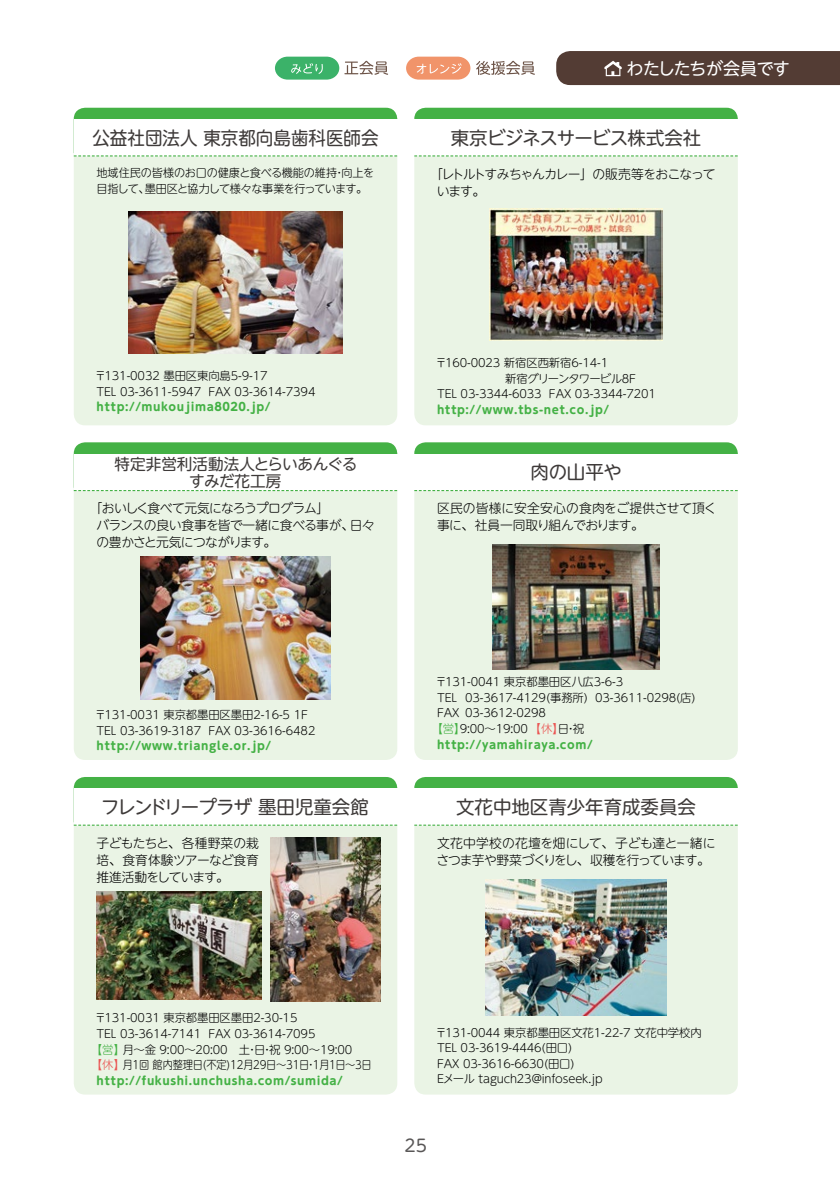
<style>
.page{position:relative;width:840px;height:1191px;background:#fff}
.page>*{position:absolute;margin:0;border:0;box-sizing:border-box;transform-origin:0 0}
.t1{font:18.4px "UD Shin M Go Pro";color:#3e3a39}
.t2{font:18.4px "UD Shin M Go Pro";color:#3e3a39;scale:.95 1}
.t3{font:18.4px "UD Shin M Go Pro";letter-spacing:-.045em;color:#3e3a39}
.t4{font:18.4px "UD Shin M Go Pro";letter-spacing:-.04em;color:#3e3a39}
.t5{font:17px "UD Shin M Go Pro";letter-spacing:-.035em;color:#fff}
.t6{font:17px "UD Shin M Go Pro";color:#595757}
.t7{font:15.6px/17px "UD Shin M Go Pro";letter-spacing:-.005em;color:#3e3a39;text-align:center}
.t8{font:300 12.8px/17px "UD Shin M Go Pro";letter-spacing:-.04em;color:#000}
.t9{font:300 12.8px/17px "UD Shin M Go Pro";letter-spacing:-.01em;color:#000}
.t10{font:300 12.8px/17px "UD Shin M Go Pro";letter-spacing:-.07em;color:#000}
.t11{font:300 11.4px/15.6px "UD Shin M Go Pro";letter-spacing:-.01em;color:#000}
.t12{font:700 11.4px "UD Shin M Go Pro";letter-spacing:.05em;color:#44b145}
.t13{font:300 11.4px "UD Shin M Go Pro";letter-spacing:-.01em;color:#000;scale:.9 1}
.t14{font:300 11.4px "UD Shin M Go Pro";letter-spacing:-.07em;color:#000}
.s1{color:#44b145}
.s2{color:#ea5452}
</style>
<div class="page">
<div style="left:74px;top:108px;width:323px;height:317px;background:#eaf4e5;border-radius:11px"></div>
<div style="left:74px;top:442px;width:323px;height:318px;background:#eaf4e5;border-radius:11px"></div>
<div style="left:74px;top:777px;width:323px;height:317px;background:#eaf4e5;border-radius:11px"></div>
<div style="left:414px;top:108px;width:323px;height:317px;background:#eaf4e5;border-radius:11px"></div>
<div style="left:414px;top:442px;width:323px;height:318px;background:#eaf4e5;border-radius:11px"></div>
<svg style="left:74px;top:108px;width:323px;height:48px;background:#d3ecd3"></svg>
<svg style="left:74px;top:442px;width:323px;height:49px;background:#d0ebd0"></svg>
<svg style="left:74px;top:777px;width:323px;height:48px;background:#d3ecd4"></svg>
<svg style="left:414px;top:108px;width:323px;height:48px;background:#d3ecd3"></svg>
<svg style="left:414px;top:442px;width:323px;height:49px;background:#d0ebd0"></svg>
<svg style="left:476px;top:61px;width:58px;height:14px"></svg>
<svg style="left:275px;top:57px;width:113px;height:23px"></svg>
<svg style="left:406px;top:57px;width:64px;height:23px"></svg>
<div style="left:556px;top:51px;width:283px;height:34px;background:#533c34"></div>
<div style="left:414px;top:777px;width:323px;height:317px;background:#eaf4e5;border-radius:11px"></div>
<svg style="left:414px;top:777px;width:323px;height:48px;background:#d3ecd4"></svg>
<img style="left:485px;top:879px;width:181px;height:136px">
<img style="left:128px;top:211px;width:215px;height:143px">
<img style="left:140px;top:556px;width:190px;height:143px">
<img style="left:96px;top:891px;width:165px;height:108px">
<img style="left:270px;top:837px;width:110px;height:164px">
<img style="left:489px;top:209px;width:173px;height:131px">
<img style="left:492px;top:544px;width:167px;height:125px">
<h1 class="t2" style="left:92px;top:123px;width:302px">公益社団法人 東京都向島歯科医師会</h1>
<p class="t11" style="left:96px;top:165px;width:279px">地域住民の皆様のお口の健康と食べる機能の維持・向上を目指して、墨田区と協力して様々な事業を行っています。</p>
<h2 class="t5" style="left:592px;top:55px;width:199px">　　わたしたちが会員です</h2>
<h1 class="t4" style="left:450px;top:123px;width:252px">東京ビジネスサービス株式会社</h1>
<p class="t10" style="left:436px;top:164px;width:280px;text-indent:-7px">「レトルトすみちゃんカレー」の販売等をおこなっています。</p>
<p class="t11" style="left:95px;top:367px;width:222px">〒131-0032 墨田区東向島5-9-17<br>TEL 03-3611-5947 FAX 03-3614-7394</p>
<p class="t12" style="left:96px;top:397px;width:175px">http://mukoujima8020.jp/</p>
<h3 class="t7" style="left:114px;top:454px;width:244px">特定非営利活動法人とらいあんぐるすみだ花工房</h3>
<p class="t8" style="left:96px;top:499px;width:280px;text-indent:-7px">「おいしく食べて元気になろうプログラム」<br>バランスの良い食事を皆で一緒に食べる事が、日々の豊かさと元気につながります。</p>
<p class="t11" style="left:95px;top:706px;width:222px">〒131-0031 東京都墨田区墨田2-16-5 1F<br>TEL 03-3619-3187 FAX 03-3616-6482</p>
<p class="t12" style="left:96px;top:736px;width:176px">http://www.triangle.or.jp/</p>
<h1 class="t3" style="left:101px;top:792px;width:269px">フレンドリープラザ 墨田児童会館</h1>
<p class="t8" style="left:96px;top:833px;width:164px;text-align:justify">子どもたちと、各種野菜の栽培、食育体験ツアーなど食育推進活動をしています。</p>
<p class="t11" style="left:435px;top:354px;width:174px">〒160-0023 新宿区西新宿6-14-1</p>
<p class="t14" style="left:505px;top:369px;width:132px">新宿グリーンタワービル8F</p>
<p class="t11" style="left:437px;top:386px;width:220px">TEL 03-3344-6033 FAX 03-3344-7201</p>
<p class="t12" style="left:437px;top:400px;width:173px">http://www.tbs-net.co.jp/</p>
<h1 class="t1" style="left:530px;top:457px;width:93px">肉の山平や</h1>
<p class="t9" style="left:437px;top:499px;width:281px">区民の皆様に安全安心の食肉をご提供させて頂く事に、社員一同取り組んでおります。</p>
<p class="t11" style="left:435px;top:673px;width:189px">〒131-0041 東京都墨田区八広3-6-3</p>
<p class="t11" style="left:437px;top:689px;width:260px">TEL 03-3617-4129(事務所) 03-3611-0298(店)</p>
<p class="t11" style="left:437px;top:705px;width:110px">FAX 03-3612-0298</p>
<p class="t11" style="left:431px;top:720px;width:154px"><span class="s1">【営】</span>9:00～19:00 <span class="s2">【休】</span>日・祝</p>
<p class="t12" style="left:437px;top:735px;width:157px">http://yamahiraya.com/</p>
<h1 class="t1" style="left:456px;top:792px;width:241px">文花中地区青少年育成委員会</h1>
<p class="t8" style="left:436px;top:833px;width:280px">文花中学校の花壇を畑にして、子ども達と一緒にさつま芋や野菜づくりをし、収穫を行っています。</p>
<p class="t11" style="left:95px;top:1009px;width:204px">〒131-0031 東京都墨田区墨田2-30-15</p>
<p class="t11" style="left:96px;top:1025px;width:220px">TEL 03-3614-7141 FAX 03-3614-7095</p>
<p class="t11" style="left:91px;top:1040px;width:263px"><span class="s1">【営】</span>月～金 9:00～20:00　土・日・祝 9:00～19:00</p>
<p class="t13" style="left:91px;top:1055px;width:313px"><span class="s2">【休】</span>月1回 館内整理日(不定)12月29日～31日・1月1日～3日</p>
<p class="t12" style="left:96px;top:1071px;width:248px">http://fukushi.unchusha.com/sumida/</p>
<p class="t11" style="left:435px;top:1023px;width:268px">〒131-0044 東京都墨田区文花1-22-7 文花中学校内<br>TEL 03-3619-4446(田口)<br>FAX 03-3616-6630(田口)<br>Eメール taguch23@infoseek.jp</p>
<h2 class="t6" style="left:404px;top:1131px;width:24px">25</h2>
</div>
